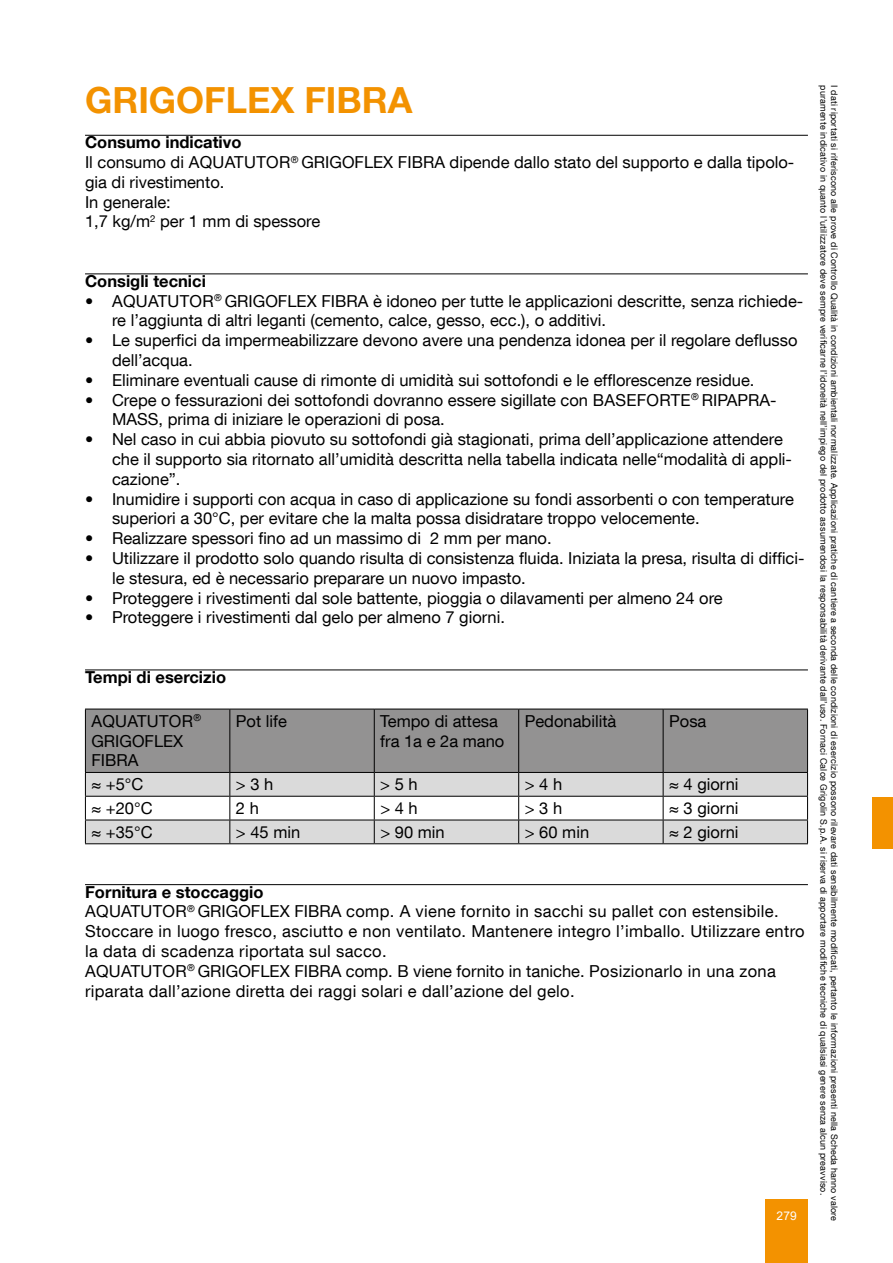
<style>
.page{position:relative;width:893px;height:1263px;background:#fff}
.page>*{position:absolute;margin:0;border:0;box-sizing:border-box;transform-origin:0 0}
.t1{font:700 36px "Helvetica Neue LT Com";color:#f39200}
.t2{font:16.5px/19.8px "Helvetica Neue LT Com";color:#000}
.t3{font:16.5px/19.8px "Helvetica Neue LT Com";letter-spacing:.02em;color:#000}
.t4{font:700 16.5px "Helvetica Neue LT Com";color:#000}
.t5{font:12px "Arial";color:#fff}
.t6{font:9px "Helvetica Neue LT Com";letter-spacing:.02em;color:#000}
.s1{font-weight:700}
</style>
<div class="page">
<div style="left:765px;top:1199px;width:43px;height:64px;background:#f39200"></div>
<div style="left:872px;top:797px;width:21px;height:51px;background:#f39200"></div>
<hr style="left:85px;top:135px;width:723px;height:1px;background:#000">
<hr style="left:85px;top:274px;width:723px;height:1px;background:#000">
<hr style="left:85px;top:670px;width:723px;height:1px;background:#000">
<hr style="left:85px;top:884px;width:723px;height:1px;background:#000">
<div style="left:86px;top:710px;width:721px;height:62px;background:#939292"></div>
<svg style="left:86px;top:773px;width:721px;height:70px;fill:#dadada"></svg>
<hr style="left:85px;top:709px;width:145px;height:1px;background:#000">
<hr style="left:85px;top:709px;width:1px;height:63px;background:#000">
<hr style="left:230px;top:709px;width:144px;height:1px;background:#000">
<hr style="left:229px;top:709px;width:1px;height:63px;background:#000">
<hr style="left:374px;top:709px;width:145px;height:1px;background:#000">
<hr style="left:374px;top:709px;width:1px;height:63px;background:#000">
<hr style="left:519px;top:709px;width:144px;height:1px;background:#000">
<hr style="left:518px;top:709px;width:1px;height:63px;background:#000">
<hr style="left:663px;top:709px;width:145px;height:1px;background:#000">
<hr style="left:663px;top:709px;width:1px;height:63px;background:#000">
<hr style="left:807px;top:709px;width:1px;height:63px;background:#000">
<hr style="left:85px;top:772px;width:145px;height:1px;background:#000">
<hr style="left:230px;top:772px;width:144px;height:1px;background:#000">
<hr style="left:374px;top:772px;width:145px;height:1px;background:#000">
<hr style="left:519px;top:772px;width:144px;height:1px;background:#000">
<hr style="left:663px;top:772px;width:145px;height:1px;background:#000">
<hr style="left:85px;top:796px;width:145px;height:1px;background:#000">
<hr style="left:230px;top:796px;width:144px;height:1px;background:#000">
<hr style="left:374px;top:796px;width:145px;height:1px;background:#000">
<hr style="left:519px;top:796px;width:144px;height:1px;background:#000">
<hr style="left:663px;top:796px;width:145px;height:1px;background:#000">
<hr style="left:85px;top:820px;width:145px;height:1px;background:#000">
<svg style="left:85px;top:773px;width:1px;height:70px"></svg>
<hr style="left:230px;top:820px;width:144px;height:1px;background:#000">
<svg style="left:229px;top:773px;width:1px;height:70px"></svg>
<hr style="left:374px;top:820px;width:145px;height:1px;background:#000">
<svg style="left:374px;top:773px;width:1px;height:70px"></svg>
<hr style="left:519px;top:820px;width:144px;height:1px;background:#000">
<svg style="left:518px;top:773px;width:1px;height:70px"></svg>
<hr style="left:663px;top:820px;width:145px;height:1px;background:#000">
<svg style="left:663px;top:773px;width:1px;height:70px"></svg>
<svg style="left:807px;top:773px;width:1px;height:70px"></svg>
<hr style="left:85px;top:843px;width:145px;height:1px;background:#000">
<hr style="left:230px;top:843px;width:144px;height:1px;background:#000">
<hr style="left:374px;top:843px;width:145px;height:1px;background:#000">
<hr style="left:519px;top:843px;width:144px;height:1px;background:#000">
<hr style="left:663px;top:843px;width:145px;height:1px;background:#000">
<h1 class="t1" style="left:85px;top:77px;width:329px">GRIGOFLEX FIBRA</h1>
<p class="t2" style="left:85px;top:132px;width:711px"><span class="s1">Consumo indicativo<br></span>Il consumo di AQUATUTOR<sup>®</sup> GRIGOFLEX FIBRA dipende dallo stato del supporto e dalla tipolo&shy;gia di rivestimento.<br>In generale:<br>1,7 kg/m<sup>2</sup> per 1 mm di spessore</p>
<p class="t4" style="left:85px;top:270px;width:122px">Consigli tecnici</p>
<p class="t2" style="left:112px;top:290px;width:693px;text-indent:-27px">• AQUATUTOR<sup>®</sup> GRIGOFLEX FIBRA è idoneo per tutte le applicazioni descritte, senza richiede&shy;re l’aggiunta di altri leganti (cemento, calce, gesso, ecc.), o additivi.</p>
<p class="t2" style="left:112px;top:330px;width:687px;text-indent:-27px">• Le superfici da impermeabilizzare devono avere una pendenza idonea per il regolare deflusso dell’acqua.</p>
<p class="t2" style="left:85px;top:370px;width:671px">• Eliminare eventuali cause di rimonte di umidità sui sottofondi e le efflorescenze residue.</p>
<p class="t2" style="left:112px;top:389px;width:666px;text-indent:-27px">• Crepe o fessurazioni dei sottofondi dovranno essere sigillate con BASEFORTE<sup>®</sup> RIPAPRA-<br>MASS, prima di iniziare le operazioni di posa.</p>
<p class="t2" style="left:112px;top:429px;width:681px;text-indent:-27px">• Nel caso in cui abbia piovuto su sottofondi già stagionati, prima dell’applicazione attendere che il supporto sia ritornato all’umidità descritta nella tabella indicata nelle“modalità di appli&shy;cazione”.</p>
<p class="t2" style="left:112px;top:488px;width:683px;text-indent:-27px">• Inumidire i supporti con acqua in caso di applicazione su fondi assorbenti o con temperature superiori a 30°C, per evitare che la malta possa disidratare troppo velocemente.</p>
<p class="t2" style="left:85px;top:528px;width:468px">• Realizzare spessori fino ad un massimo di 2 mm per mano.</p>
<p class="t2" style="left:112px;top:548px;width:694px;text-indent:-27px">• Utilizzare il prodotto solo quando risulta di consistenza fluida. Iniziata la presa, risulta di diffici&shy;le stesura, ed è necessario preparare un nuovo impasto.</p>
<p class="t2" style="left:85px;top:587px;width:639px">• Proteggere i rivestimenti dal sole battente, pioggia o dilavamenti per almeno 24 ore</p>
<p class="t2" style="left:85px;top:607px;width:421px">• Proteggere i rivestimenti dal gelo per almeno 7 giorni.</p>
<p class="t4" style="left:85px;top:666px;width:143px">Tempi di esercizio</p>
<p class="t2" style="left:91px;top:711px;width:111px">AQUATUTOR<sup>®<br></sup>GRIGOFLEX<br>FIBRA</p>
<p class="t2" style="left:236px;top:711px;width:53px">Pot life</p>
<p class="t2" style="left:380px;top:711px;width:126px">Tempo di attesa fra 1a e 2a mano</p>
<p class="t2" style="left:525px;top:711px;width:93px">Pedonabilità</p>
<p class="t2" style="left:669px;top:711px;width:39px">Posa</p>
<p class="t2" style="left:91px;top:774px;width:53px">≈ +5°C</p>
<p class="t2" style="left:236px;top:774px;width:39px">&gt; 3 h</p>
<p class="t2" style="left:380px;top:774px;width:39px">&gt; 5 h</p>
<p class="t2" style="left:525px;top:774px;width:39px">&gt; 4 h</p>
<p class="t2" style="left:669px;top:774px;width:71px">≈ 4 giorni</p>
<p class="t2" style="left:91px;top:798px;width:63px">≈ +20°C</p>
<p class="t2" style="left:236px;top:798px;width:24px">2 h</p>
<p class="t2" style="left:380px;top:798px;width:39px">&gt; 4 h</p>
<p class="t2" style="left:525px;top:798px;width:39px">&gt; 3 h</p>
<p class="t2" style="left:669px;top:798px;width:71px">≈ 3 giorni</p>
<p class="t2" style="left:92px;top:822px;width:63px">≈ +35°C</p>
<p class="t2" style="left:236px;top:822px;width:66px">&gt; 45 min</p>
<p class="t2" style="left:380px;top:822px;width:66px">&gt; 90 min</p>
<p class="t2" style="left:525px;top:822px;width:66px">&gt; 60 min</p>
<p class="t2" style="left:669px;top:822px;width:71px">≈ 2 giorni</p>
<p class="t3" style="left:85px;top:881px;width:721px"><span class="s1">Fornitura e stoccaggio<br></span>AQUATUTOR<sup>®</sup> GRIGOFLEX FIBRA comp. A viene fornito in sacchi su pallet con estensibile.<br>Stoccare in luogo fresco, asciutto e non ventilato. Mantenere integro l’imballo. Utilizzare entro la data di scadenza riportata sul sacco.<br>AQUATUTOR<sup>®</sup> GRIGOFLEX FIBRA comp. B viene fornito in taniche. Posizionarlo in una zona riparata dall’azione diretta dei raggi solari e dall’azione del gelo.</p>
<p class="t5" style="left:776px;top:1207px;width:22px">279</p>
<p class="t6" style="left:829px;top:85px;width:1112px;rotate:90deg">puramente indicativo in quanto l’utilizzatore deve sempre verificarne l’idoneità nell’impiego del prodotto assumendosi la responsabilità derivante dall’uso. Fornaci Calce Grigolin S.p.A. si riserva di apportare modifiche tecniche di qualsiasi genere senza alcun preavviso.</p>
<p class="t6" style="left:840px;top:85px;width:1138px;rotate:90deg">I dati riportati si riferiscono alle prove di Controllo Qualità in condizioni ambientali normalizzate. Applicazioni pratiche di cantiere a seconda delle condizioni di esercizio possono rilevare dati sensibilmente modificati, pertanto le informazioni presenti nella Scheda hanno valore</p>
</div>
